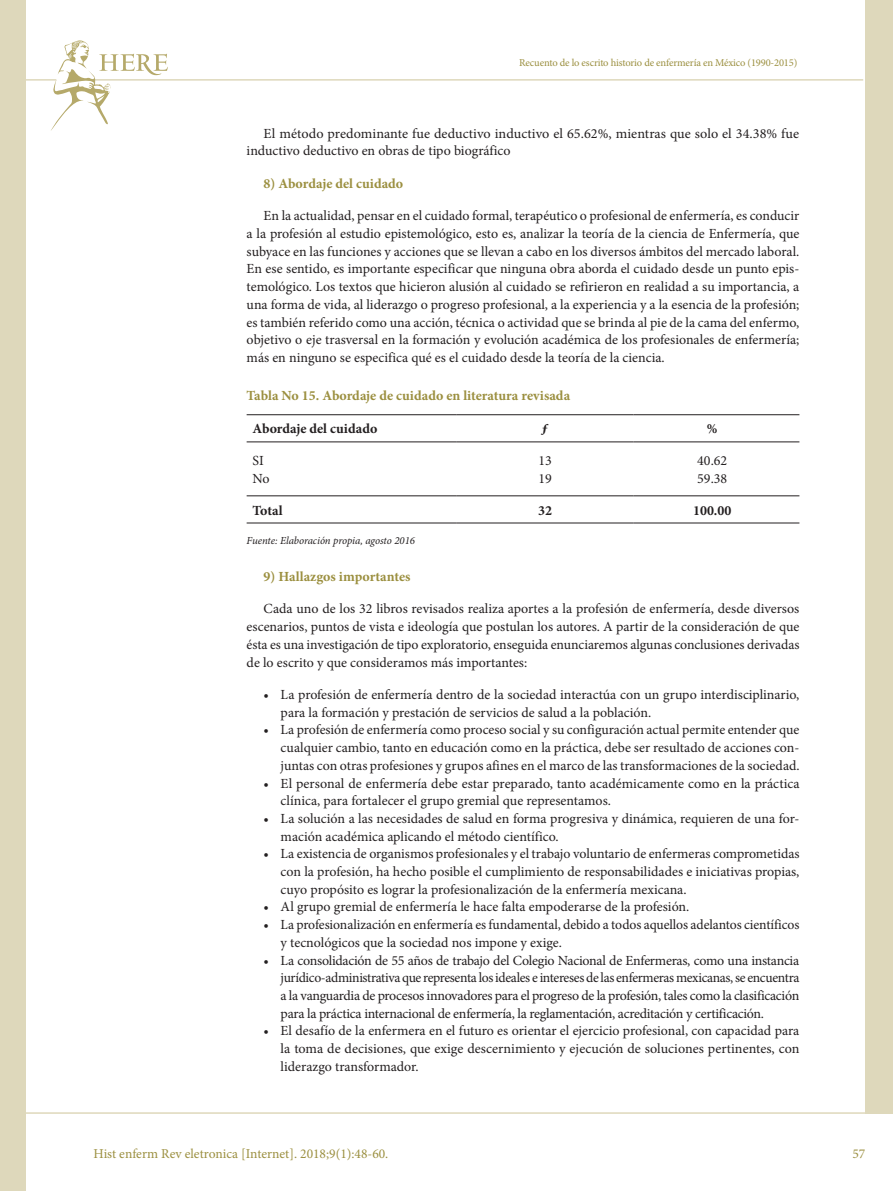
<style>
.page{position:relative;width:893px;height:1191px;background:#fff}
.page>*{position:absolute;margin:0;border:0;box-sizing:border-box;transform-origin:0 0}
.t1{font:13.95px/17.7px "Minion Pro";color:#231f20;text-align:justify}
.t2{font:700 13.95px "Minion Pro";color:#9b8f3f}
.t3{font:700 13.95px "Minion Pro";color:#231f20}
.t4{font:13.5px "Minion Pro";color:#9b8f3f}
.t5{font:italic 10.8px "Minion Pro";letter-spacing:-.01em;color:#231f20}
.t6{font:10.5px "Minion Pro";letter-spacing:-.015em;color:#9b8f3f}
</style>
<div class="page">
<hr style="left:0;top:1112px;width:893px;height:1px;background:#ded8bb">
<hr style="left:0;top:79px;width:863px;height:2px;background:#ded8bb">
<div style="left:865px;top:0;width:28px;height:1113px;background:#ded8bb"></div>
<div style="left:0;top:0;width:26px;height:1191px;background:#ded8bb"></div>
<svg style="left:50px;top:40px;width:118px;height:91px"></svg>
<hr style="left:247px;top:414px;width:210px;height:1px;background:#231f20">
<hr style="left:457px;top:414px;width:177px;height:1px;background:#231f20">
<hr style="left:634px;top:414px;width:165px;height:1px;background:#231f20">
<hr style="left:247px;top:441px;width:210px;height:1px;background:#231f20">
<hr style="left:457px;top:441px;width:177px;height:1px;background:#231f20">
<hr style="left:634px;top:441px;width:165px;height:1px;background:#231f20">
<hr style="left:247px;top:495px;width:210px;height:1px;background:#231f20">
<hr style="left:247px;top:522px;width:210px;height:1px;background:#231f20">
<hr style="left:457px;top:495px;width:177px;height:1px;background:#231f20">
<hr style="left:634px;top:495px;width:165px;height:1px;background:#231f20">
<hr style="left:457px;top:522px;width:177px;height:1px;background:#231f20">
<hr style="left:634px;top:522px;width:165px;height:1px;background:#231f20">
<p class="t6" style="left:519px;top:56px;width:280px">Recuento de lo escrito historio de enfermería en México (1990-2015)</p>
<p class="t1" style="left:247px;top:124px;width:554px;text-indent:17px">El método predominante fue deductivo inductivo el 65.62%, mientras que solo el 34.38% fue inductivo deductivo en obras de tipo biográfico</p>
<p class="t2" style="left:264px;top:174px;width:141px">8) Abordaje del cuidado</p>
<p class="t1" style="left:247px;top:207px;width:554px;text-indent:17px">En la actualidad, pensar en el cuidado formal, terapéutico o profesional de enfermería, es conducir a la profesión al estudio epistemológico, esto es, analizar la teoría de la ciencia de Enfermería, que subyace en las funciones y acciones que se llevan a cabo en los diversos ámbitos del mercado laboral.<br>En ese sentido, es importante especificar que ninguna obra aborda el cuidado desde un punto epis&shy;temológico. Los textos que hicieron alusión al cuidado se refirieron en realidad a su importancia, a una forma de vida, al liderazgo o progreso profesional, a la experiencia y a la esencia de la profesión; es también referido como una acción, técnica o actividad que se brinda al pie de la cama del enfermo, objetivo o eje trasversal en la formación y evolución académica de los profesionales de enfermería; más en ninguno se especifica qué es el cuidado desde la teoría de la ciencia.</p>
<p class="t2" style="left:247px;top:385px;width:325px">Tabla No 15. Abordaje de cuidado en literatura revisada</p>
<p class="t3" style="left:253px;top:419px;width:126px">Abordaje del cuidado</p>
<p class="t3" style="left:542px;top:419px;width:8px">ƒ</p>
<p class="t3" style="left:707px;top:419px;width:12px">%</p>
<p class="t1" style="left:253px;top:451px;width:13px">SI</p>
<p class="t1" style="left:538px;top:451px;width:15px">13</p>
<p class="t1" style="left:697px;top:451px;width:31px">40.62</p>
<p class="t1" style="left:253px;top:470px;width:19px">No</p>
<p class="t1" style="left:538px;top:470px;width:15px">19</p>
<p class="t1" style="left:697px;top:470px;width:31px">59.38</p>
<p class="t3" style="left:253px;top:500px;width:31px">Total</p>
<p class="t3" style="left:538px;top:500px;width:15px">32</p>
<p class="t3" style="left:693px;top:500px;width:40px">100.00</p>
<p class="t5" style="left:247px;top:533px;width:170px">Fuente: Elaboración propia, agosto 2016</p>
<p class="t2" style="left:264px;top:567px;width:148px">9) Hallazgos importantes</p>
<p class="t1" style="left:247px;top:600px;width:554px;text-indent:17px">Cada uno de los 32 libros revisados realiza aportes a la profesión de enfermería, desde diversos escenarios, puntos de vista e ideología que postulan los autores. A partir de la consideración de que ésta es una investigación de tipo exploratorio, enseguida enunciaremos algunas conclusiones derivadas de lo escrito y que consideramos más importantes:</p>
<p class="t1" style="left:281px;top:685px;width:520px;text-indent:-17px">• La profesión de enfermería dentro de la sociedad interactúa con un grupo interdisciplinario, para la formación y prestación de servicios de salud a la población.</p>
<p class="t1" style="left:281px;top:721px;width:520px;text-indent:-17px">• La profesión de enfermería como proceso social y su configuración actual permite entender que cualquier cambio, tanto en educación como en la práctica, debe ser resultado de acciones con&shy;juntas con otras profesiones y grupos afines en el marco de las transformaciones de la sociedad.</p>
<p class="t1" style="left:281px;top:774px;width:520px;text-indent:-17px">• El personal de enfermería debe estar preparado, tanto académicamente como en la práctica clínica, para fortalecer el grupo gremial que representamos.</p>
<p class="t1" style="left:281px;top:809px;width:520px;text-indent:-17px">• La solución a las necesidades de salud en forma progresiva y dinámica, requieren de una for&shy;mación académica aplicando el método científico.</p>
<p class="t1" style="left:281px;top:845px;width:520px;text-indent:-17px">• La existencia de organismos profesionales y el trabajo voluntario de enfermeras comprometidas con la profesión, ha hecho posible el cumplimiento de responsabilidades e iniciativas propias, cuyo propósito es lograr la profesionalización de la enfermería mexicana.</p>
<p class="t1" style="left:264px;top:898px;width:427px">• Al grupo gremial de enfermería le hace falta empoderarse de la profesión.</p>
<p class="t1" style="left:281px;top:916px;width:520px;text-indent:-17px">• La profesionalización en enfermería es fundamental, debido a todos aquellos adelantos científicos y tecnológicos que la sociedad nos impone y exige.</p>
<p class="t1" style="left:281px;top:951px;width:520px;text-indent:-17px">• La consolidación de 55 años de trabajo del Colegio Nacional de Enfermeras, como una instancia jurídico-administrativa que representa los ideales e intereses de las enfermeras mexicanas, se encuentra a la vanguardia de procesos innovadores para el progreso de la profesión, tales como la clasificación para la práctica internacional de enfermería, la reglamentación, acreditación y certificación.</p>
<p class="t1" style="left:281px;top:1022px;width:520px;text-indent:-17px">• El desafío de la enfermera en el futuro es orientar el ejercicio profesional, con capacidad para la toma de decisiones, que exige descernimiento y ejecución de soluciones pertinentes, con liderazgo transformador.</p>
<p class="t4" style="left:94px;top:1144px;width:296px">Hist enferm Rev eletronica [Internet]. 2018;9(1):48-60.</p>
<p class="t4" style="left:852px;top:1144px;width:14px">57</p>
</div>
